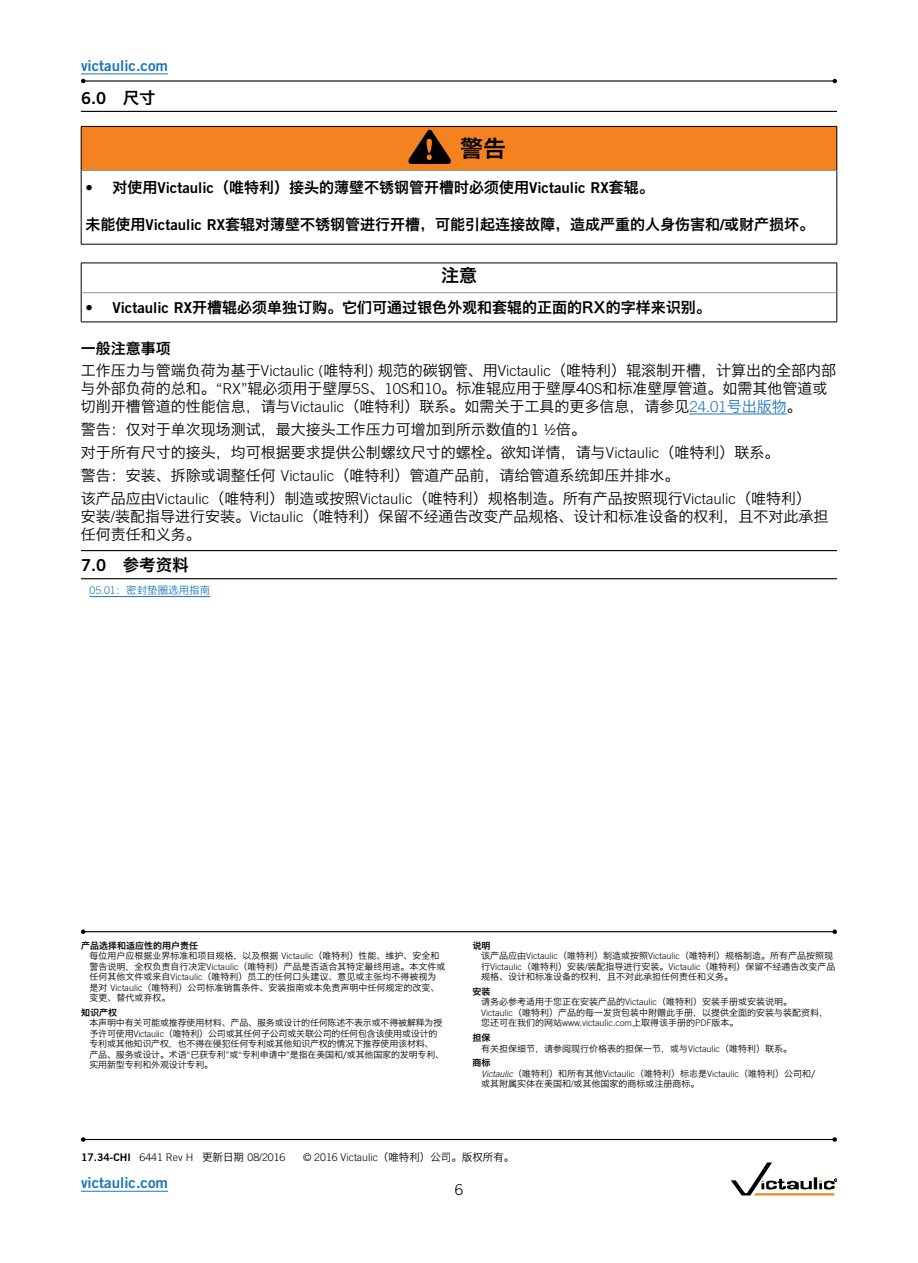
<style>
.page{position:relative;width:918px;height:1263px;background:#fff}
.page>*{position:absolute;margin:0;border:0;box-sizing:border-box;transform-origin:0 0}
.t1{font:22.95px "Hiragino Sans GB W6";color:#000}
.t2{font:18px "Hiragino Sans GB W6";color:#000}
.t3{font:16.5px "Hiragino Sans GB W6";color:#000}
.t4{font:16.5px "Trade Gothic LT Std Bd 2";color:#000}
.t5{font:15px/18px "Hiragino Sans GB W3";color:#000}
.t6{font:15px "Hiragino Sans GB W6";color:#000}
.t7{font:15px "Trade Gothic LT Std Bd 2";color:#1c75bc}
.t8{font:300 15px "Trade Gothic LT Std";color:#000}
.t9{font:300 10.5px "Trade Gothic LT Std";color:#000}
.t10{font:10.5px "Hiragino Sans GB W3";color:#1c75bc}
.t11{font:9px/10.5px "Hiragino Sans GB W3";color:#000}
.t12{font:9px/10.5px "Hiragino Sans GB W3";letter-spacing:-.02em;color:#000}
.t13{font:300 9px "Trade Gothic LT Std";color:#000}
.t14{font:9px "Hiragino Sans GB W6";color:#000}
.s1{font-family:"Hiragino Sans GB W6"}
.s2{font-family:"Trade Gothic LT Std Bd 2"}
.s3{font-family:"Trade Gothic LT Std";font-weight:300}
.s4{font-family:"Trade Gothic LT Std";font-weight:300;color:#1c75bc}
.s5{color:#1c75bc}
.s6{font-family:"Hiragino Sans GB W3";font-weight:400}
.s7{font-family:"Trade Gothic LT Std";font-weight:300;font-style:italic}
.s8{font-family:"Trade Gothic LT Std Bd 2";font-weight:400}
</style>
<div class="page">
<hr style="left:83px;top:931px;width:752px;height:1px;background:#000">
<svg style="left:81px;top:929px;width:5px;height:5px"></svg>
<svg style="left:832px;top:929px;width:5px;height:5px"></svg>
<hr style="left:81px;top:1191px;width:87px;height:1px;background:#1c75bc">
<hr style="left:81px;top:111px;width:756px;height:1px;background:#000">
<hr style="left:689px;top:414px;width:98px;height:1px;background:#1c75bc">
<hr style="left:81px;top:550px;width:756px;height:1px;background:#000">
<hr style="left:81px;top:578px;width:756px;height:1px;background:#000">
<hr style="left:90px;top:596px;width:120px;height:1px;background:#1c75bc">
<div style="left:81px;top:126px;width:756px;height:44px;background:#f58220"></div>
<hr style="left:81px;top:170px;width:1px;height:34px;background:#000">
<hr style="left:837px;top:170px;width:1px;height:34px;background:#000">
<hr style="left:81px;top:204px;width:1px;height:40px;background:#000">
<hr style="left:837px;top:204px;width:1px;height:40px;background:#000">
<hr style="left:81px;top:244px;width:756px;height:1px;background:#000">
<hr style="left:81px;top:126px;width:756px;height:1px;background:#000">
<hr style="left:81px;top:127px;width:1px;height:43px;background:#000">
<hr style="left:837px;top:127px;width:1px;height:43px;background:#000">
<hr style="left:81px;top:170px;width:756px;height:1px;background:#939598">
<svg style="left:408px;top:129px;width:43px;height:35px"></svg>
<hr style="left:81px;top:263px;width:756px;height:1px;background:#000">
<hr style="left:81px;top:263px;width:1px;height:30px;background:#000">
<hr style="left:837px;top:263px;width:1px;height:30px;background:#000">
<hr style="left:81px;top:292px;width:756px;height:1px;background:#939598">
<svg style="left:81px;top:293px;width:1px;height:29px"></svg>
<svg style="left:837px;top:293px;width:1px;height:29px"></svg>
<hr style="left:81px;top:322px;width:756px;height:1px;background:#000">
<hr style="left:83px;top:80px;width:752px;height:2px;background:#000">
<svg style="left:81px;top:79px;width:5px;height:4px"></svg>
<svg style="left:832px;top:79px;width:5px;height:4px"></svg>
<svg style="left:731px;top:1162px;width:106px;height:33px"></svg>
<hr style="left:83px;top:1139px;width:752px;height:1px;background:#000">
<svg style="left:81px;top:1137px;width:5px;height:5px"></svg>
<svg style="left:832px;top:1137px;width:5px;height:5px"></svg>
<hr style="left:81px;top:74px;width:87px;height:1px;background:#1c75bc">
<h3 class="t7" style="left:81px;top:56px;width:89px">victaulic.com</h3>
<h3 class="t4" style="left:81px;top:88px;width:76px">6.0 <span class="s1">尺寸</span></h3>
<h1 class="t1" style="left:460px;top:133px;width:47px">警告</h1>
<h3 class="t6" style="left:85px;top:177px;width:570px"><span class="s2">•</span> 对使用<span class="s2">Victaulic</span>（唯特利）接头的薄壁不锈钢管开槽时必须使用<span class="s2">Victaulic RX</span>套辊。</h3>
<h3 class="t6" style="left:85px;top:214px;width:730px">未能使用<span class="s2">Victaulic RX</span>套辊对薄壁不锈钢管进行开槽，可能引起连接故障，造成严重的人身伤害和<span class="s2">/</span>或财产损坏。</h3>
<h2 class="t2" style="left:441px;top:263px;width:37px">注意</h2>
<h3 class="t6" style="left:85px;top:297px;width:627px"><span class="s2">• Victaulic RX</span>开槽辊必须单独订购。它们可通过银色外观和套辊的正面的RX的字样来识别。</h3>
<h3 class="t6" style="left:81px;top:338px;width:92px">一般注意事项</h3>
<h3 class="t5" style="left:81px;top:362px;width:757px">工作压力与管端负荷为基于<span class="s3">Victaulic (</span>唯特利<span class="s3">)</span> 规范的碳钢管、用<span class="s3">Victaulic</span>（唯特利）辊滚制开槽，计算出的全部内部与外部负荷的总和。<span class="s3">“RX”</span>辊必须用于壁厚<span class="s3">5S</span>、<span class="s3">10S</span>和<span class="s3">10</span>。标准辊应用于壁厚4<span class="s3">0S</span>和标准壁厚管道。如需其他管道或切削开槽管道的性能信息，请与<span class="s3">Victaulic</span>（唯特利）联系。如需关于工具的更多信息，请参见<span class="s4">24.01</span><span class="s5">号出版物</span>。</h3>
<h3 class="t5" style="left:81px;top:418px;width:732px;line-height:22.8px">警告：仅对于单次现场测试，最大接头工作压力可增加到所示数值的<span class="s3">1 ½</span>倍。<br>对于所有尺寸的接头，均可根据要求提供公制螺纹尺寸的螺栓。欲知详情，请与<span class="s3">Victaulic</span>（唯特利）联系。<br>警告：安装、拆除或调整任何 <span class="s3">Victaulic</span>（唯特利）管道产品前，请给管道系统卸压并排水。<br>该产品应由<span class="s3">Victaulic</span>（唯特利）制造或按照<span class="s3">Victaulic</span>（唯特利）规格制造。所有产品按照现行<span class="s3">Victaulic</span>（唯特利）</h3>
<h3 class="t5" style="left:81px;top:507px;width:749px">安装<span class="s3">/</span>装配指导进行安装。<span class="s3">Victaulic</span>（唯特利）保留不经通告改变产品规格、设计和标准设备的权利，且不对此承担任何责任和义务。</h3>
<h3 class="t3" style="left:81px;top:554px;width:109px"><span class="s2">7.0</span> 参考资料</h3>
<p class="t10" style="left:90px;top:583px;width:122px"><span class="s3">05.01</span>：密封垫圈选用指南</p>
<p class="t14" style="left:81px;top:939px;width:118px">产品选择和适应性的用户责任</p>
<p class="t11" style="left:90px;top:950px;width:358px">每位用户应根据业界标准和项目规格，以及根据 <span class="s3">Victaulic</span>（唯特利）性能、维护、安全和警告说明，全权负责自行决定<span class="s3">Victaulic</span>（唯特利）产品是否适合其特定最终用途。本文件或任何其他文件或来自<span class="s3">Victaulic</span>（唯特利）员工的任何口头建议、意见或主张均不得被视为是对 <span class="s3">Victaulic</span>（唯特利）公司标准销售条件、安装指南或本免责声明中任何规定的改变、变更、替代或弃权。</p>
<p class="t14" style="left:81px;top:1006px;width:37px">知识产权</p>
<p class="t12" style="left:90px;top:1017px;width:356px">本声明中有关可能或推荐使用材料、产品、服务或设计的任何陈述不表示或不得被解释为授予许可使用<span class="s3">Victaulic</span>（唯特利）公司或其任何子公司或关联公司的任何包含该使用或设计的专利或其他知识产权，也不得在侵犯任何专利或其他知识产权的情况下推荐使用该材料、产品、服务或设计。术语<span class="s3">“</span>已获专利<span class="s3">”</span>或<span class="s3">“</span>专利申请中<span class="s3">”</span>是指在美国和/或其他国家的发明专利、实用新型专利和外观设计专利。</p>
<p class="t14" style="left:472px;top:939px;width:19px">说明</p>
<p class="t11" style="left:481px;top:950px;width:356px">该产品应由<span class="s3">Victaulic</span>（唯特利）制造或按照<span class="s3">Victaulic</span>（唯特利）规格制造。所有产品按照现行<span class="s3">Victaulic</span>（唯特利）安装<span class="s3">/</span>装配指导进行安装。<span class="s3">Victaulic</span>（唯特利）保留不经通告改变产品规格、设计和标准设备的权利，且不对此承担任何责任和义务。</p>
<p class="t14" style="left:472px;top:985px;width:19px">安装</p>
<p class="t11" style="left:481px;top:996px;width:349px">请务必参考适用于您正在安装产品的<span class="s3">Victaulic</span>（唯特利）安装手册或安装说明。<br><span class="s3">Victaulic</span>（唯特利）产品的每一发货包装中附赠此手册，以提供全面的安装与装配资料，</p>
<p class="t13" style="left:481px;top:1018px;width:259px"><span class="s6">您还可在我们的网站</span>www.victaulic.com<span class="s6">上取得该手册的</span>PDF<span class="s6">版本。</span></p>
<p class="t14" style="left:472px;top:1032px;width:19px">担保</p>
<p class="t11" style="left:481px;top:1043px;width:313px">有关担保细节，请参阅现行价格表的担保一节，或与<span class="s3">Victaulic</span>（唯特利）联系。</p>
<p class="t14" style="left:472px;top:1057px;width:19px">商标</p>
<p class="t11" style="left:481px;top:1068px;width:336px"><span class="s7">Victaulic</span>（唯特利）和所有其他<span class="s3">Victaulic</span>（唯特利）标志是<span class="s3">Victaulic</span>（唯特利）公司和/或其附属实体在美国和<span class="s3">/</span>或其他国家的商标或注册商标。</p>
<p class="t9" style="left:81px;top:1151px;width:206px"><span class="s8">17.34-CHI</span> 6441 Rev H <span class="s6">更新日期</span> 08/2016</p>
<p class="t9" style="left:303px;top:1151px;width:213px">© 2016 Victaulic<span class="s6">（唯特利）公司。版权所有。</span></p>
<h3 class="t7" style="left:81px;top:1173px;width:89px">victaulic.com</h3>
<h3 class="t8" style="left:455px;top:1181px;width:10px">6</h3>
</div>
